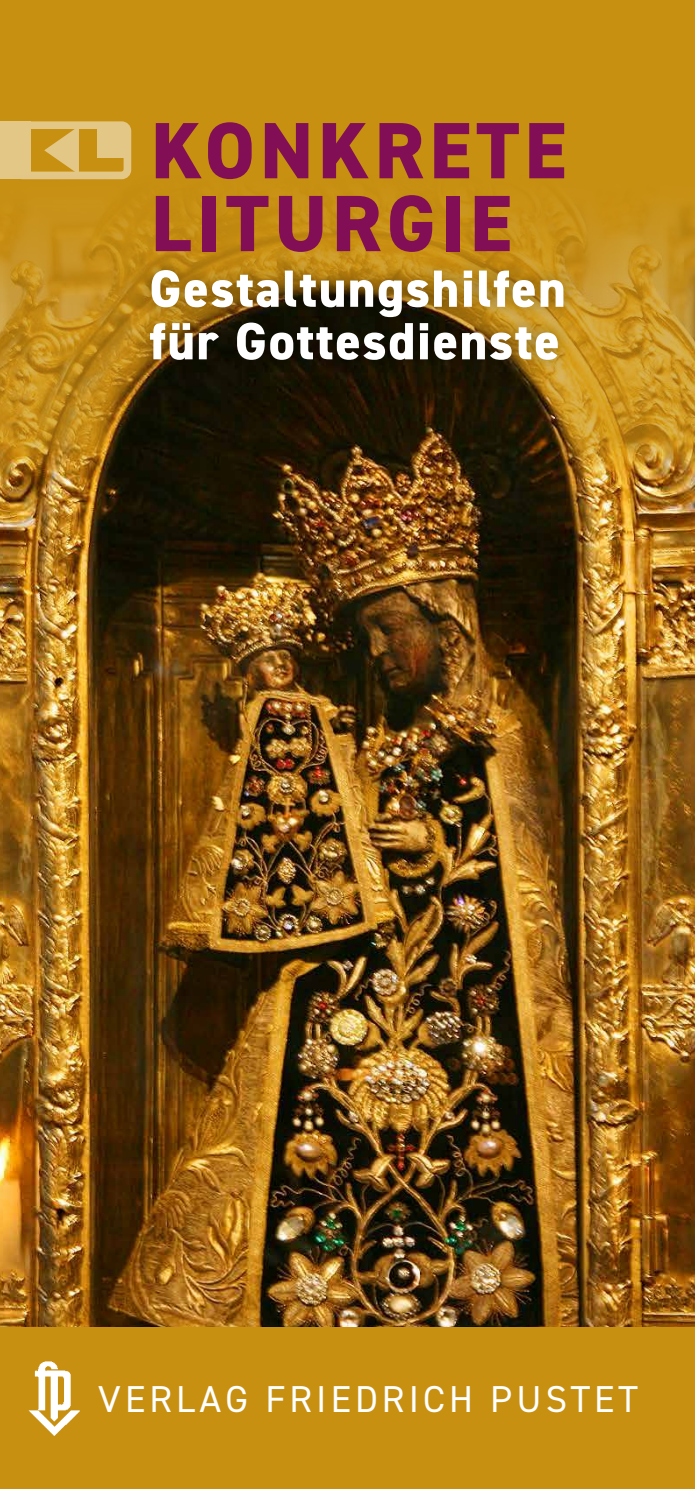
<style>
.page{position:relative;width:695px;height:1489px;background:#fff}
.page>*{position:absolute;margin:0;border:0;box-sizing:border-box;transform-origin:0 0}
.t1{font:800 80px/72.8px "DIN2014";letter-spacing:.06em;color:#820f56}
.t2{font:800 52.5px/52.5px "DIN2014";letter-spacing:.03em;color:#fff}
.t3{font:37.5px "DIN2014";letter-spacing:.11em;color:#fff}
</style>
<div class="page">
<img style="left:0;top:305px;width:694px;height:1022px">
<div style="left:0;top:0;width:694px;height:305px;background:#c89011"></div>
<div style="left:13px;top:121px;width:118px;height:58px;border:8px solid #fff;border-radius:6px"></div>
<div style="left:97px;top:128px;width:28px;height:30px;background:#e3c787"></div>
<svg style="left:44px;top:126px;width:35px;height:48px"></svg>
<div style="left:0;top:121px;width:31px;height:58px;background:#e3c787"></div>
<div style="left:0;top:1327px;width:694px;height:161px;background:#c89011"></div>
<img style="left:28px;top:1361px;width:52px;height:75px">
<div style="left:134px;top:254px;width:445px;height:121px;background:#000;opacity:.35"></div>
<h1 class="t1" style="left:151px;top:114px;width:416px">KONKRETE<br>LITURGIE</h1>
<p class="t2" style="left:149px;top:262px;width:418px">Gestaltungshilfen für Gottesdienste</p>
<p class="t3" style="left:98px;top:1375px;width:541px">VERLAG FRIEDRICH PUSTET</p>
</div>
